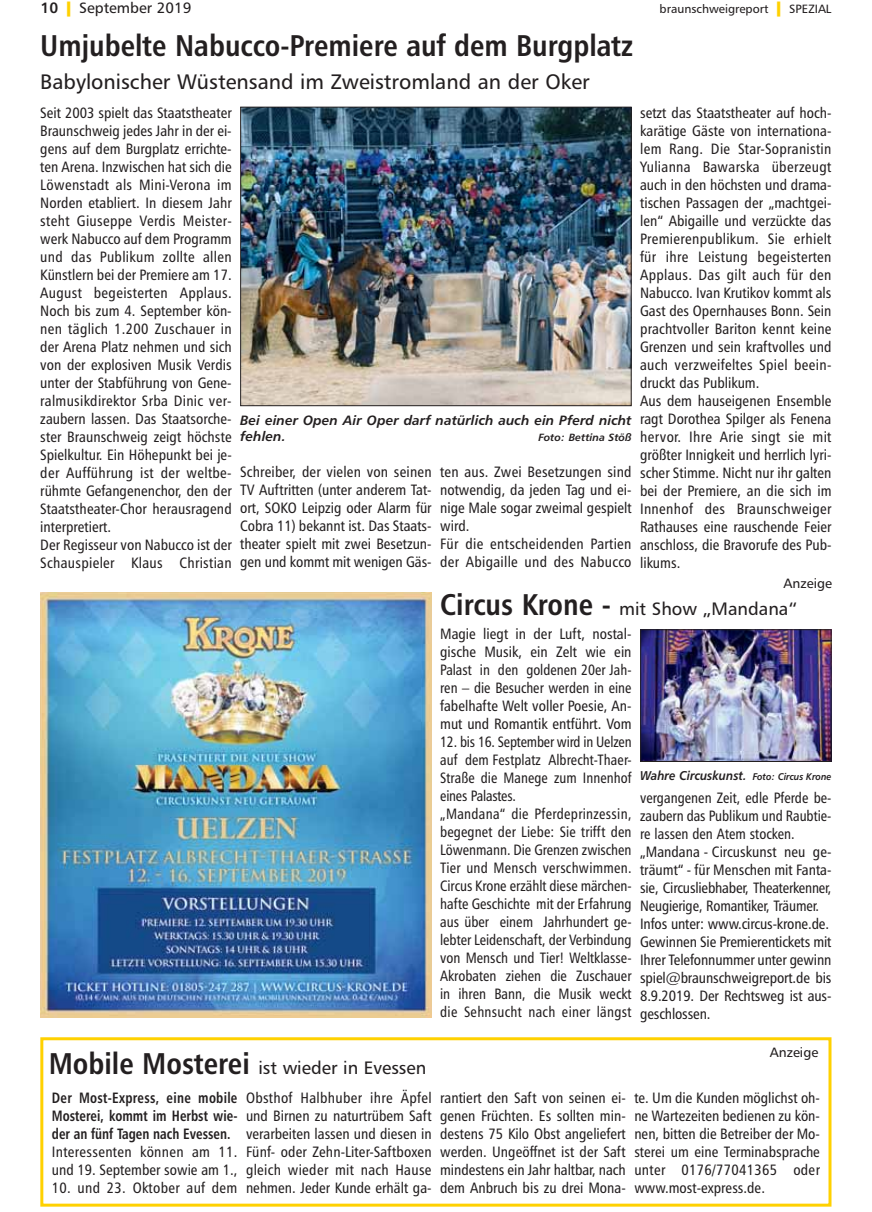
<style>
.page{position:relative;width:872px;height:1212px;background:#fff}
.page>*{position:absolute;margin:0;border:0;box-sizing:border-box;transform-origin:0 0}
.t1{font:30px "Humanist 777 BT Bold Condensed B";color:#231f20}
.t2{font:21px "Humanist 777 BT Roman B";color:#231f20}
.t3{font:18px "Humanist 777 BT Roman B";color:#231f20}
.t4{font:15px/18px "Humanist 777 BT Roman Condensed B";color:#231f20;text-align:justify}
.t5{font:15px/18px "Humanist 777 BT Roman Condensed B";color:#231f20;scale:.95 1}
.t6{font:15px/18px "Humanist 777 BT Roman Condensed B";color:#231f20;scale:.96 1}
.t7{font:15px/18px "Humanist 777 BT Bold Condensed B";color:#231f20;text-align:justify;scale:.9 1}
.t8{font:15px/18px "Humanist 777 BT Roman Condensed B";letter-spacing:.02em;color:#231f20}
.t9{font:15px "Humanist 777 BT Roman B";color:#231f20}
.t10{font:13.5px/16.2px "Humanist 777 BT Bold Italic B";color:#231f20}
.t11{font:13.5px "Humanist 777 BT Roman B";color:#231f20}
.t12{font:12.75px "Humanist 777 BT Bold Italic B";color:#231f20;scale:.9 1}
.t13{font:12px "Humanist 777 BT Roman B";color:#231f20}
.t14{font:10.5px "Humanist 777 BT Bold Italic B";color:#231f20}
.s1{font-family:"Humanist 777 BT Bold B"}
.s2{font-family:"Humanist 777 BT Extra Black B";color:#ffd100}
.s3{font-family:"Humanist 777 BT Extra Black B";font-size:15px;color:#ffd100}
.s4{font-family:"Humanist 777 BT Bold Condensed B";font-size:30px}
.s5{font-size:9.75px}
</style>
<div class="page">
<div style="left:40px;top:1037px;width:791px;height:169px;border:3px solid #ffd100"></div>
<img style="left:242px;top:109px;width:387px;height:295px">
<div style="left:240px;top:107px;width:391px;height:299px;border:1px solid #231f20"></div>
<img style="left:40px;top:592px;width:391px;height:425px">
<img style="left:642px;top:631px;width:187px;height:129px">
<div style="left:640px;top:629px;width:191px;height:133px;border:1px solid #231f20"></div>
<p class="t9" style="left:41px;top:0;width:152px"><span class="s1">10</span> <span class="s2">|</span> September 2019</p>
<p class="t13" style="left:659px;top:3px;width:173px">braunschweigreport <span class="s3">|</span> SPEZIAL</p>
<h1 class="t1" style="left:40px;top:30px;width:594px">Umjubelte Nabucco-Premiere auf dem Burgplatz</h1>
<h2 class="t2" style="left:40px;top:71px;width:551px">Babylonischer Wüstensand im Zweistromland an der Oker</h2>
<p class="t4" style="left:40px;top:104px;width:193px;text-align:left">Seit 2003 spielt das Staatstheater<br>Braunschweig jedes Jahr in der ei&shy;gens auf dem Burgplatz errichte&shy;ten Arena. Inzwischen hat sich die<br>Löwenstadt als Mini-Verona im<br>Norden etabliert. In diesem Jahr steht Giuseppe Verdis Meister&shy;werk Nabucco auf dem Programm und das Publikum zollte allen<br>Künstlern bei der Premiere am 17.<br>August begeisterten Applaus.<br>Noch bis zum 4. September kön&shy;nen täglich 1.200 Zuschauer in der Arena Platz nehmen und sich von der explosiven Musik Verdis unter der Stabführung von Gene&shy;ralmusikdirektor Srba Dinic ver&shy;zaubern lassen. Das Staatsorche&shy;ster Braunschweig zeigt höchste<br>Spielkultur. Ein Höhepunkt bei je&shy;der Aufführung ist der weltbe&shy;rühmte Gefangenenchor, den der<br>Staatstheater-Chor herausragend interpretiert.<br>Der Regisseur von Nabucco ist der<br>Schauspieler Klaus Christian</p>
<p class="t10" style="left:240px;top:412px;width:393px">Bei einer Open Air Oper darf natürlich auch ein Pferd nicht fehlen.</p>
<p class="t14" style="left:538px;top:432px;width:94px">Foto: Bettina Stöß</p>
<p class="t4" style="left:240px;top:464px;width:193px">Schreiber, der vielen von seinen TV Auftritten (unter anderem Tat&shy;ort, SOKO Leipzig oder Alarm für Cobra 11) bekannt ist. Das Staats&shy;theater spielt mit zwei Besetzun&shy;gen und kommt mit wenigen Gäs-</p>
<p class="t4" style="left:440px;top:464px;width:193px;text-align:left">ten aus. Zwei Besetzungen sind notwendig, da jeden Tag und ei&shy;nige Male sogar zweimal gespielt wird.<br>Für die entscheidenden Partien der Abigaille und des Nabucco</p>
<p class="t4" style="left:640px;top:104px;width:193px;text-align:left">setzt das Staatstheater auf hoch&shy;karätige Gäste von internationa&shy;lem Rang. Die Star-Sopranistin<br>Yulianna Bawarska überzeugt auch in den höchsten und drama&shy;tischen Passagen der „machtgei&shy;len“ Abigaille und verzückte das<br>Premierenpublikum. Sie erhielt für ihre Leistung begeisterten<br>Applaus. Das gilt auch für den<br>Nabucco. Ivan Krutikov kommt als<br>Gast des Opernhauses Bonn. Sein prachtvoller Bariton kennt keine<br>Grenzen und sein kraftvolles und auch verzweifeltes Spiel beein&shy;druckt das Publikum.<br>Aus dem hauseigenen Ensemble ragt Dorothea Spilger als Fenena hervor. Ihre Arie singt sie mit größter Innigkeit und herrlich lyri&shy;scher Stimme. Nicht nur ihr galten bei der Premiere, an die sich im<br>Innenhof des Braunschweiger<br>Rathauses eine rauschende Feier anschloss, die Bravorufe des Pub&shy;likums.</p>
<p class="t11" style="left:783px;top:577px;width:50px">Anzeige</p>
<p class="t3" style="left:440px;top:599px;width:358px"><span class="s4">Circus Krone -</span> mit Show „Mandana“</p>
<p class="t4" style="left:440px;top:626px;width:193px">Magie liegt in der Luft, nostal&shy;gische Musik, ein Zelt wie ein Palast in den goldenen 20er Jah&shy;ren – die Besucher werden in eine fabelhafte Welt voller Poesie, An&shy;mut und Romantik entführt. Vom</p>
<p class="t5" style="left:440px;top:734px;width:203px">12. bis 16. September wird in Uelzen auf dem Festplatz Albrecht-Thaer-<br>Straße die Manege zum Innenhof eines Palastes.<br>„Mandana“ die Pferdeprinzessin, begegnet der Liebe: Sie trifft den<br>Löwenmann. Die Grenzen zwischen<br>Tier und Mensch verschwimmen.<br>Circus Krone erzählt diese märchen&shy;hafte Geschichte mit der Erfahrung aus über einem Jahrhundert ge&shy;lebter Leidenschaft, der Verbindung von Mensch und Tier! Weltklasse-<br>Akrobaten ziehen die Zuschauer in ihren Bann, die Musik weckt die Sehnsucht nach einer längst</p>
<p class="t12" style="left:640px;top:770px;width:214px">Wahre Circuskunst. <span class="s5">Foto: Circus Krone</span></p>
<p class="t6" style="left:640px;top:789px;width:201px">vergangenen Zeit, edle Pferde be&shy;zaubern das Publikum und Raubtie&shy;re lassen den Atem stocken. „Mandana - Circuskunst neu ge&shy;träumt“ - für Menschen mit Fanta&shy;sie, Circusliebhaber, Theaterkenner,<br>Neugierige, Romantiker, Träumer.<br>Infos unter: www.circus-krone.de.<br>Gewinnen Sie Premierentickets mit<br>Ihrer Telefonnummer unter gewinn spiel@braunschweigreport.de bis<br>8.9.2019. Der Rechtsweg ist aus&shy;geschlossen.</p>
<p class="t3" style="left:49px;top:1059px;width:379px"><span class="s4">Mobile Mosterei</span> ist wieder in Evessen</p>
<p class="t11" style="left:770px;top:1045px;width:50px">Anzeige</p>
<p class="t7" style="left:52px;top:1090px;width:208px">Der Most-Express, eine mobile Mosterei, kommt im Herbst wie&shy;der an fünf Tagen nach Evessen.</p>
<p class="t8" style="left:52px;top:1144px;width:187px">Interessenten können am 11. und 19. September sowie am 1.,</p>
<p class="t8" style="left:52px;top:1180px;width:187px">10. und 23. Oktober auf dem</p>
<p class="t4" style="left:246px;top:1090px;width:187px">Obsthof Halbhuber ihre Äpfel und Birnen zu naturtrübem Saft verarbeiten lassen und diesen in Fünf- oder Zehn-Liter-Saftboxen gleich wieder mit nach Hause nehmen. Jeder Kunde erhält ga-</p>
<p class="t4" style="left:440px;top:1090px;width:187px">rantiert den Saft von seinen ei&shy;genen Früchten. Es sollten min&shy;destens 75 Kilo Obst angeliefert werden. Ungeöffnet ist der Saft mindestens ein Jahr haltbar, nach dem Anbruch bis zu drei Mona-</p>
<p class="t4" style="left:634px;top:1090px;width:187px">te. Um die Kunden möglichst oh&shy;ne Wartezeiten bedienen zu kön&shy;nen, bitten die Betreiber der Mo&shy;sterei um eine Terminabsprache unter 0176/77041365 oder www.most-express.de.</p>
</div>
